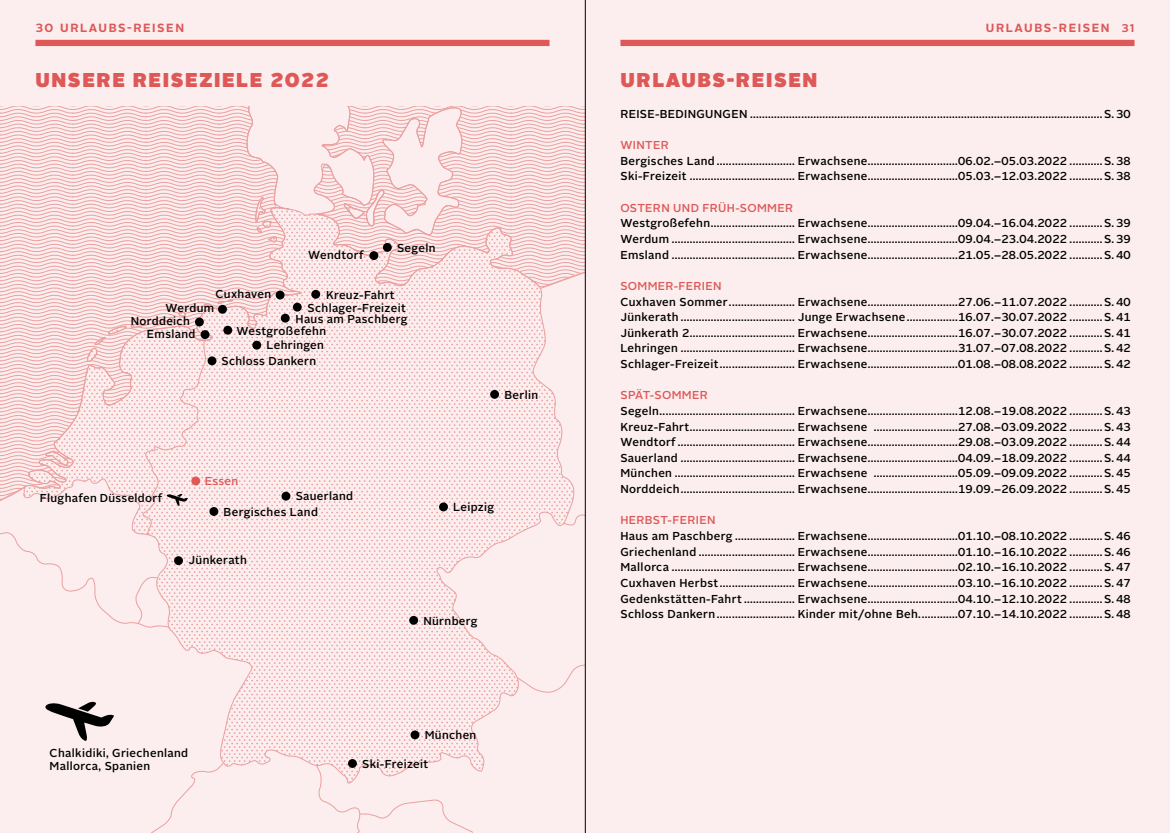
<style>
.page{position:relative;width:1170px;height:833px;background:#fff}
.page>*{position:absolute;margin:0;border:0;box-sizing:border-box;transform-origin:0 0}
.t1{font:900 20px "Alright Sans";letter-spacing:.08em;color:#dd5857}
.t2{font:700 11.88px "Alright Sans";letter-spacing:.13em;color:#dd5857}
.t3{font:500 11.5px/15.6px "Alright Sans";letter-spacing:.03em;color:#000}
.t4{font:500 11.5px "Alright Sans";letter-spacing:.03em;color:#dd5857}
.s1{font-size:11.25px}
</style>
<div class="page">
<div style="left:0;top:0;width:585px;height:833px;background:#fceeee"></div>
<div style="left:585px;top:0;width:584px;height:833px;background:#fceeee"></div>
<svg style="left:0;top:106px;width:584px;height:197px"></svg>
<svg style="left:23px;top:206px;width:552px;height:566px"></svg>
<svg style="left:538px;top:225px;width:46px;height:65px"></svg>
<svg style="left:562px;top:514px;width:22px;height:33px"></svg>
<svg style="left:516px;top:664px;width:68px;height:29px"></svg>
<svg style="left:142px;top:762px;width:82px;height:71px"></svg>
<svg style="left:315px;top:764px;width:159px;height:69px"></svg>
<svg style="left:244px;top:106px;width:221px;height:136px"></svg>
<svg style="left:217px;top:299px;width:17px;height:5px"></svg>
<div style="left:620px;top:40px;width:514px;height:6px;background:#dd5857"></div>
<div style="left:35px;top:40px;width:514px;height:6px;background:#dd5857"></div>
<div style="left:369px;top:251px;width:9px;height:9px;background:#000;border-radius:50%"></div>
<div style="left:383px;top:243px;width:9px;height:9px;background:#000;border-radius:50%"></div>
<div style="left:311px;top:290px;width:9px;height:9px;background:#000;border-radius:50%"></div>
<div style="left:281px;top:314px;width:9px;height:8px;background:#000;border-radius:50%"></div>
<div style="left:293px;top:303px;width:9px;height:8px;background:#000;border-radius:50%"></div>
<div style="left:275px;top:290px;width:9px;height:9px;background:#000;border-radius:50%"></div>
<div style="left:490px;top:390px;width:9px;height:9px;background:#000;border-radius:50%"></div>
<div style="left:439px;top:502px;width:9px;height:9px;background:#000;border-radius:50%"></div>
<svg style="left:45px;top:701px;width:69px;height:40px"></svg>
<svg style="left:0;top:303px;width:211px;height:326px"></svg>
<div style="left:174px;top:556px;width:9px;height:9px;background:#000;border-radius:50%"></div>
<div style="left:348px;top:759px;width:9px;height:9px;background:#000;border-radius:50%"></div>
<div style="left:410px;top:730px;width:9px;height:9px;background:#000;border-radius:50%"></div>
<div style="left:209px;top:507px;width:9px;height:9px;background:#000;border-radius:50%"></div>
<div style="left:281px;top:492px;width:9px;height:8px;background:#000;border-radius:50%"></div>
<div style="left:252px;top:341px;width:9px;height:8px;background:#000;border-radius:50%"></div>
<div style="left:207px;top:356px;width:9px;height:9px;background:#000;border-radius:50%"></div>
<div style="left:223px;top:326px;width:9px;height:9px;background:#000;border-radius:50%"></div>
<div style="left:200px;top:330px;width:9px;height:9px;background:#000;border-radius:50%"></div>
<div style="left:195px;top:317px;width:9px;height:9px;background:#000;border-radius:50%"></div>
<div style="left:218px;top:305px;width:9px;height:9px;background:#000;border-radius:50%"></div>
<div style="left:409px;top:616px;width:9px;height:9px;background:#000;border-radius:50%"></div>
<hr style="left:585px;top:0;width:1px;height:833px;background:#000">
<p class="t2" style="left:35px;top:20px;width:150px">30 URLAUBS-REISEN</p>
<p class="t2" style="left:985px;top:20px;width:150px">URLAUBS-REISEN <span class="s1">31</span></p>
<h1 class="t1" style="left:35px;top:65px;width:294px">UNSERE REISEZIELE 2022</h1>
<h1 class="t1" style="left:620px;top:65px;width:198px">URLAUBS-REISEN</h1>
<p class="t3" style="left:620px;top:106px;width:512px">REISE-BEDINGUNGEN .....................................................................................................................S. 30</p>
<p class="t4" style="left:620px;top:137px;width:50px">WINTER</p>
<p class="t3" style="left:620px;top:153px;width:512px">Bergisches Land .......................... Erwachsene..............................06.02.–05.03.2022 ...........S. 38<br>Ski-Freizeit ................................... Erwachsene..............................05.03.–12.03.2022 ...........S. 38</p>
<p class="t4" style="left:620px;top:200px;width:174px">OSTERN UND FRÜH-SOMMER</p>
<p class="t3" style="left:620px;top:216px;width:512px;text-align:justify">Westgroßefehn............................ Erwachsene..............................09.04.–16.04.2022 ...........S. 39<br>Werdum ......................................... Erwachsene..............................09.04.–23.04.2022 ...........S. 39<br>Emsland ......................................... Erwachsene..............................21.05.–28.05.2022 ...........S. 40</p>
<p class="t4" style="left:620px;top:278px;width:103px">SOMMER-FERIEN</p>
<p class="t3" style="left:620px;top:294px;width:512px;text-align:justify">Cuxhaven Sommer...................... Erwachsene..............................27.06.–11.07.2022 ...........S. 40<br>Jünkerath ...................................... Junge Erwachsene.................16.07.–30.07.2022 ...........S. 41<br>Jünkerath 2................................... Erwachsene..............................16.07.–30.07.2022 ...........S. 41<br>Lehringen ...................................... Erwachsene..............................31.07.–07.08.2022 ...........S. 42<br>Schlager-Freizeit......................... Erwachsene..............................01.08.–08.08.2022 ...........S. 42</p>
<p class="t4" style="left:620px;top:387px;width:89px">SPÄT-SOMMER</p>
<p class="t3" style="left:620px;top:403px;width:512px;text-align:justify">Segeln............................................. Erwachsene..............................12.08.–19.08.2022 ...........S. 43<br>Kreuz-Fahrt................................... Erwachsene ............................27.08.–03.09.2022 ...........S. 43<br>Wendtorf ....................................... Erwachsene..............................29.08.–03.09.2022 ...........S. 44<br>Sauerland ...................................... Erwachsene..............................04.09.–18.09.2022 ...........S. 44<br>München ........................................ Erwachsene ............................05.09.–09.09.2022 ...........S. 45<br>Norddeich...................................... Erwachsene..............................19.09.–26.09.2022 ...........S. 45</p>
<p class="t4" style="left:620px;top:512px;width:96px">HERBST-FERIEN</p>
<p class="t3" style="left:620px;top:528px;width:512px;text-align:justify">Haus am Paschberg .................... Erwachsene..............................01.10.–08.10.2022 ...........S. 46<br>Griechenland ................................ Erwachsene..............................01.10.–16.10.2022 ...........S. 46<br>Mallorca ......................................... Erwachsene..............................02.10.–16.10.2022 ...........S. 47<br>Cuxhaven Herbst......................... Erwachsene..............................03.10.–16.10.2022 ...........S. 47<br>Gedenkstätten-Fahrt ................. Erwachsene..............................04.10.–12.10.2022 ...........S. 48<br>Schloss Dankern.......................... Kinder mit/ohne Beh.............07.10.–14.10.2022 ...........S. 48</p>
<p class="t3" style="left:397px;top:240px;width:40px">Segeln</p>
<p class="t3" style="left:295px;top:283px;width:113px;line-height:23.9px;text-indent:30px">Kreuz-Fahrt<br>Haus am Paschberg</p>
<p class="t3" style="left:308px;top:248px;width:57px">Wendtorf</p>
<p class="t3" style="left:215px;top:286px;width:57px">Cuxhaven</p>
<p class="t3" style="left:307px;top:300px;width:100px">Schlager-Freizeit</p>
<p class="t3" style="left:166px;top:301px;width:50px">Werdum</p>
<p class="t3" style="left:131px;top:314px;width:61px">Norddeich</p>
<p class="t3" style="left:147px;top:326px;width:50px">Emsland</p>
<p class="t3" style="left:236px;top:323px;width:91px">Westgroßefehn</p>
<p class="t3" style="left:221px;top:337px;width:104px;line-height:16px;text-indent:45px">Lehringen<br>Schloss Dankern</p>
<p class="t3" style="left:504px;top:387px;width:35px">Berlin</p>
<p class="t4" style="left:205px;top:473px;width:35px">Essen</p>
<p class="t3" style="left:296px;top:488px;width:59px">Sauerland</p>
<p class="t3" style="left:40px;top:490px;width:124px">Flughafen Düsseldorf</p>
<p class="t3" style="left:453px;top:499px;width:42px">Leipzig</p>
<p class="t3" style="left:224px;top:504px;width:96px">Bergisches Land</p>
<p class="t3" style="left:189px;top:552px;width:60px">Jünkerath</p>
<p class="t3" style="left:423px;top:613px;width:56px">Nürnberg</p>
<p class="t3" style="left:50px;top:747px;width:140px;line-height:12.5px">Chalkidiki, Griechenland<br>Mallorca, Spanien</p>
<p class="t3" style="left:425px;top:727px;width:53px">München</p>
<p class="t3" style="left:362px;top:756px;width:68px">Ski-Freizeit</p>
</div>
